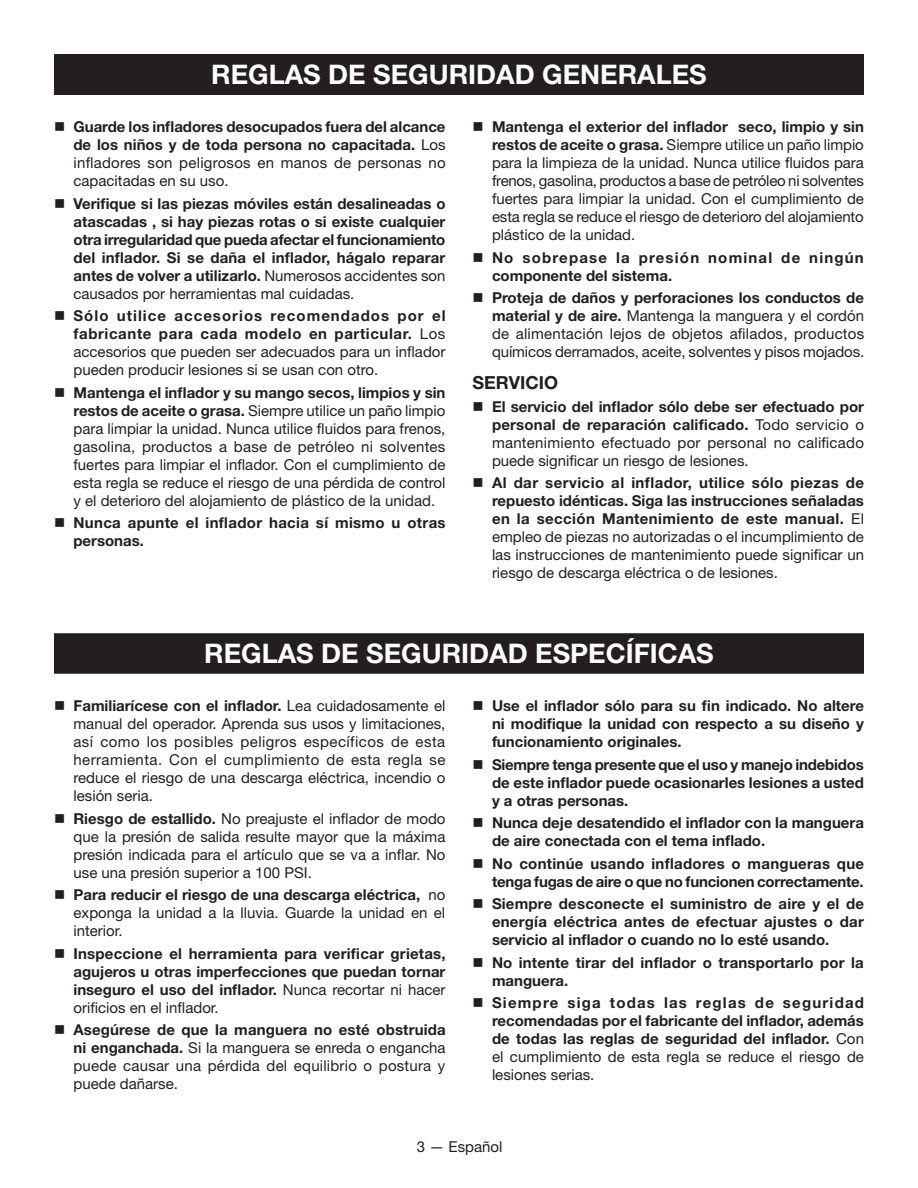
<style>
.page{position:relative;width:918px;height:1188px;background:#fff}
.page>*{position:absolute;margin:0;border:0;box-sizing:border-box;transform-origin:0 0}
.HEADING{font:700 27px "Helvetica Neue LT Std";color:#fff}
.Heading_2{font:700 18px "Helvetica Neue LT Std";color:#231f20}
.t1{font:15px/18px "Helvetica Neue LT Std";color:#231f20;text-align:justify}
.t2{font:700 15px/18px "Helvetica Neue LT Std";color:#231f20;text-align:justify}
.t3{font:700 15px/18px "Helvetica Neue LT Std";letter-spacing:.08em;color:#231f20}
.t4{font:700 15px/18px "Helvetica Neue LT Std";letter-spacing:.02em;color:#231f20}
.s1{font-weight:400}
.s2{font-weight:700}
</style>
<div class="page">
<div style="left:54px;top:54px;width:810px;height:40px;background:#231f20"></div>
<div style="left:55px;top:634px;width:808px;height:39px;background:#231f20"></div>
<div style="left:54px;top:633px;width:810px;height:41px;border:2px solid #231f20"></div>
<p class="HEADING" style="left:211px;top:58px;width:497px">REGLAS DE SEGURIDAD GENERALES</p>
<p class="t2" style="left:74px;top:118px;width:374px">Guarde los infladores desocupados fuera del alcance de los niños y de toda persona no capacitada. <span class="s1">Los infladores son peligrosos en manos de personas no capacitadas en su uso.</span></p>
<p class="t2" style="left:74px;top:194px;width:374px">Verifique si las piezas móviles están desalineadas o atascadas , si hay piezas rotas o si existe cualquier otra irregularidad que pueda afectar el funcionamiento del inflador. Si se daña el inflador, hágalo reparar antes de volver a utilizarlo. <span class="s1">Numerosos accidentes son causados por herramientas mal cuidadas.</span></p>
<p class="t1" style="left:74px;top:307px;width:374px"><span class="s2">Sólo utilice accesorios recomendados por el fabricante para cada modelo en particular.</span> Los accesorios que pueden ser adecuados para un inflador pueden producir lesiones si se usan con otro.</p>
<p class="t1" style="left:74px;top:383px;width:374px"><span class="s2">Mantenga el inflador y su mango secos, limpios y sin restos de aceite o grasa.</span> Siempre utilice un paño limpio para limpiar la unidad. Nunca utilice fluidos para frenos, gasolina, productos a base de petróleo ni solventes fuertes para limpiar el inflador. Con el cumplimiento de esta regla se reduce el riesgo de una pérdida de control y el deterioro del alojamiento de plástico de la unidad.</p>
<p class="t4" style="left:74px;top:514px;width:374px">Nunca apunte el inflador hacia sí mismo u otras personas.</p>
<p class="t1" style="left:492px;top:118px;width:374px"><span class="s2">Mantenga el exterior del inflador seco, limpio y sin restos de aceite o grasa.</span> Siempre utilice un paño limpio para la limpieza de la unidad. Nunca utilice fluidos para frenos, gasolina, productos a base de petróleo ni solventes fuertes para limpiar la unidad. Con el cumplimiento de esta regla se reduce el riesgo de deterioro del alojamiento plástico de la unidad.</p>
<p class="t3" style="left:492px;top:248px;width:373px">No sobrepase la presión nominal de ningún componente del sistema.</p>
<p class="t1" style="left:492px;top:289px;width:374px"><span class="s2">Proteja de daños y perforaciones los conductos de material y de aire.</span> Mantenga la manguera y el cordón de alimentación lejos de objetos afilados, productos químicos derramados, aceite, solventes y pisos mojados.</p>
<p class="Heading_2" style="left:472px;top:372px;width:87px">SERVICIO</p>
<p class="t1" style="left:492px;top:397px;width:374px"><span class="s2">El servicio del inflador sólo debe ser efectuado por personal de reparación calificado.</span> Todo servicio o mantenimiento efectuado por personal no calificado puede significar un riesgo de lesiones.</p>
<p class="t1" style="left:492px;top:474px;width:374px"><span class="s2">Al dar servicio al inflador, utilice sólo piezas de repuesto idénticas. Siga las instrucciones señaladas en la sección Mantenimiento de este manual.</span> El empleo de piezas no autorizadas o el incumplimiento de las instrucciones de mantenimiento puede significar un riesgo de descarga eléctrica o de lesiones.</p>
<p class="HEADING" style="left:204px;top:637px;width:511px">REGLAS DE SEGURIDAD ESPECÍFICAS</p>
<p class="t1" style="left:74px;top:697px;width:374px"><span class="s2">Familiarícese con el inflador.</span> Lea cuidadosamente el manual del operador. Aprenda sus usos y limitaciones, así como los posibles peligros específicos de esta herramienta. Con el cumplimiento de esta regla se reduce el riesgo de una descarga eléctrica, incendio o lesión seria.</p>
<p class="t1" style="left:74px;top:809px;width:374px"><span class="s2">Riesgo de estallido.</span> No preajuste el inflador de modo que la presión de salida resulte mayor que la máxima presión indicada para el artículo que se va a inflar. No use una presión superior a 100 PSI.</p>
<p class="t1" style="left:74px;top:886px;width:374px"><span class="s2">Para reducir el riesgo de una descarga eléctrica,</span> no exponga la unidad a la lluvia. Guarde la unidad en el interior.</p>
<p class="t2" style="left:74px;top:944px;width:374px">Inspeccione el herramienta para verificar grietas, agujeros u otras imperfecciones que puedan tornar inseguro el uso del inflador. <span class="s1">Nunca recortar ni hacer orificios en el inflador.</span></p>
<p class="t1" style="left:74px;top:1021px;width:374px"><span class="s2">Asegúrese de que la manguera no esté obstruida ni enganchada.</span> Si la manguera se enreda o engancha puede causar una pérdida del equilibrio o postura y puede dañarse.</p>
<p class="t2" style="left:492px;top:697px;width:374px">Use el inflador sólo para su fin indicado. No altere ni modifique la unidad con respecto a su diseño y funcionamiento originales.</p>
<p class="t2" style="left:492px;top:755px;width:373px">Siempre tenga presente que el uso y manejo indebidos de este inflador puede ocasionarles lesiones a usted y a otras personas.</p>
<p class="t2" style="left:492px;top:814px;width:374px">Nunca deje desatendido el inflador con la manguera de aire conectada con el tema inflado.</p>
<p class="t2" style="left:492px;top:854px;width:374px">No continúe usando infladores o mangueras que tenga fugas de aire o que no funcionen correctamente.</p>
<p class="t2" style="left:492px;top:895px;width:374px">Siempre desconecte el suministro de aire y el de energía eléctrica antes de efectuar ajustes o dar servicio al inflador o cuando no lo esté usando.</p>
<p class="t2" style="left:492px;top:953px;width:373px">No intente tirar del inflador o transportarlo por la manguera.</p>
<p class="t2" style="left:492px;top:994px;width:374px">Siempre siga todas las reglas de seguridad recomendadas por el fabricante del inflador, además de todas las reglas de seguridad del inflador. <span class="s1">Con el cumplimiento de esta regla se reduce el riesgo de lesiones serias.</span></p>
<p class="t1" style="left:417px;top:1138px;width:87px">3 — Español</p>
</div>
